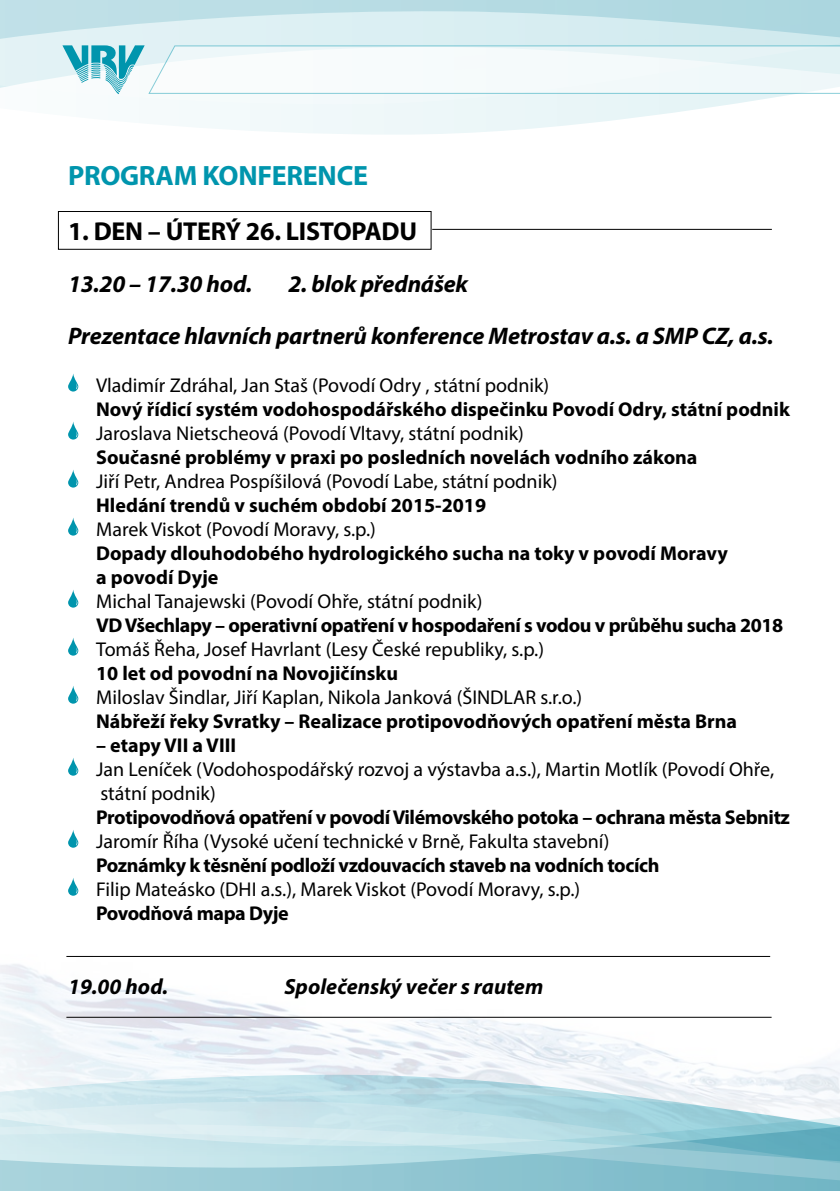
<style>
.page{position:relative;width:840px;height:1191px;background:#fff}
.page>*{position:absolute;margin:0;border:0;box-sizing:border-box;transform-origin:0 0}
.t1{font:700 28px "Myriad Pro";letter-spacing:-.01em;color:#0095ad}
.t2{font:700 26px "Myriad Pro";letter-spacing:-.01em;color:#000}
.t3{font:italic 700 24px/52px "Myriad Pro";letter-spacing:-.01em;color:#000}
.t4{font:italic 700 22px "Myriad Pro";color:#000}
.t5{font:20px/24px "Myriad Pro";color:#000}
.t6{font:700 20px/24px "Myriad Pro";color:#000}
.t7{font:700 20px "Myriad Pro";letter-spacing:-.02em;color:#000}
</style>
<div class="page">
<img style="left:0;top:655px;width:839px;height:419px">
<svg style="left:179px;top:106px;width:538px;height:29px;fill:#f0f8fa"></svg>
<svg style="left:0;top:0;width:839px;height:106px;background:#d3eaee"></svg>
<svg style="left:0;top:1074px;width:839px;height:25px"></svg>
<svg style="left:213px;top:1086px;width:626px;height:13px"></svg>
<svg style="left:0;top:1099px;width:839px;height:21px;background:#c5e2e9"></svg>
<svg style="left:0;top:1120px;width:839px;height:71px;background:#a7d3dc"></svg>
<svg style="left:68px;top:373px;width:11px;height:18px"></svg>
<svg style="left:68px;top:422px;width:11px;height:17px"></svg>
<svg style="left:68px;top:470px;width:11px;height:17px"></svg>
<svg style="left:68px;top:518px;width:11px;height:17px"></svg>
<svg style="left:68px;top:590px;width:11px;height:17px"></svg>
<svg style="left:68px;top:638px;width:11px;height:17px"></svg>
<svg style="left:68px;top:685px;width:11px;height:18px"></svg>
<svg style="left:68px;top:757px;width:11px;height:18px"></svg>
<svg style="left:68px;top:829px;width:11px;height:18px"></svg>
<svg style="left:68px;top:877px;width:11px;height:18px"></svg>
<div style="left:58px;top:211px;width:373px;height:38px;border:1px solid #000"></div>
<hr style="left:432px;top:229px;width:339px;height:1px;background:#000">
<hr style="left:66px;top:956px;width:703px;height:1px;background:#000">
<hr style="left:66px;top:1017px;width:705px;height:1px;background:#000">
<svg style="left:62px;top:45px;width:777px;height:49px"></svg>
<h1 class="t1" style="left:68px;top:158px;width:301px">PROGRAM KONFERENCE</h1>
<h2 class="t2" style="left:68px;top:214px;width:350px">1. DEN – ÚTERÝ 26. LISTOPADU</h2>
<p class="t3" style="left:68px;top:257px;width:185px">13.20 – 17.30 hod.</p>
<p class="t3" style="left:68px;top:257px;width:706px;text-indent:220px">2. blok přednášek<br>Prezentace hlavních partnerů konference Metrostav a.s. a SMP CZ, a.s.</p>
<p class="t5" style="left:96px;top:372px;width:454px">Vladimír Zdráhal, Jan Staš (Povodí Odry , státní podnik)</p>
<p class="t6" style="left:96px;top:396px;width:695px">Nový řídicí systém vodohospodářského dispečinku Povodí Odry, státní podnik</p>
<p class="t5" style="left:96px;top:420px;width:429px">Jaroslava Nietscheová (Povodí Vltavy, státní podnik)</p>
<p class="t6" style="left:96px;top:444px;width:602px">Současné problémy v praxi po posledních novelách vodního zákona</p>
<p class="t5" style="left:96px;top:468px;width:462px">Jiří Petr, Andrea Pospíšilová (Povodí Labe, státní podnik)</p>
<p class="t6" style="left:96px;top:492px;width:391px">Hledání trendů v suchém období 2015-2019</p>
<p class="t5" style="left:96px;top:516px;width:281px">Marek Viskot (Povodí Moravy, s.p.)</p>
<p class="t6" style="left:96px;top:540px;width:632px">Dopady dlouhodobého hydrologického sucha na toky v povodí Moravy a povodí Dyje</p>
<p class="t5" style="left:96px;top:588px;width:387px">Michal Tanajewski (Povodí Ohře, státní podnik)</p>
<p class="t7" style="left:96px;top:612px;width:688px">VD Všechlapy – operativní opatření v hospodaření s vodou v průběhu sucha 2018</p>
<p class="t5" style="left:96px;top:636px;width:449px">Tomáš Řeha, Josef Havrlant (Lesy České republiky, s.p.)</p>
<p class="t6" style="left:96px;top:660px;width:303px">10 let od povodní na Novojičínsku</p>
<p class="t5" style="left:96px;top:684px;width:487px">Miloslav Šindlar, Jiří Kaplan, Nikola Janková (ŠINDLAR s.r.o.)</p>
<p class="t6" style="left:96px;top:708px;width:642px">Nábřeží řeky Svratky – Realizace protipovodňových opatření města Brna</p>
<p class="t6" style="left:96px;top:732px;width:141px">– etapy VII a VIII</p>
<p class="t5" style="left:96px;top:756px;width:679px">Jan Leníček (Vodohospodářský rozvoj a výstavba a.s.), Martin Motlík (Povodí Ohře, státní podnik)</p>
<p class="t7" style="left:96px;top:804px;width:695px">Protipovodňová opatření v povodí Vilémovského potoka – ochrana města Sebnitz</p>
<p class="t5" style="left:96px;top:828px;width:514px">Jaromír Říha (Vysoké učení technické v Brně, Fakulta stavební)</p>
<p class="t7" style="left:96px;top:852px;width:564px">Poznámky k těsnění podloží vzdouvacích staveb na vodních tocích</p>
<p class="t5" style="left:96px;top:876px;width:485px">Filip Mateásko (DHI a.s.), Marek Viskot (Povodí Moravy, s.p.)</p>
<p class="t7" style="left:96px;top:900px;width:194px">Povodňová mapa Dyje</p>
<p class="t4" style="left:68px;top:972px;width:101px">19.00 hod.</p>
<p class="t4" style="left:284px;top:972px;width:260px">Společenský večer s rautem</p>
</div>
